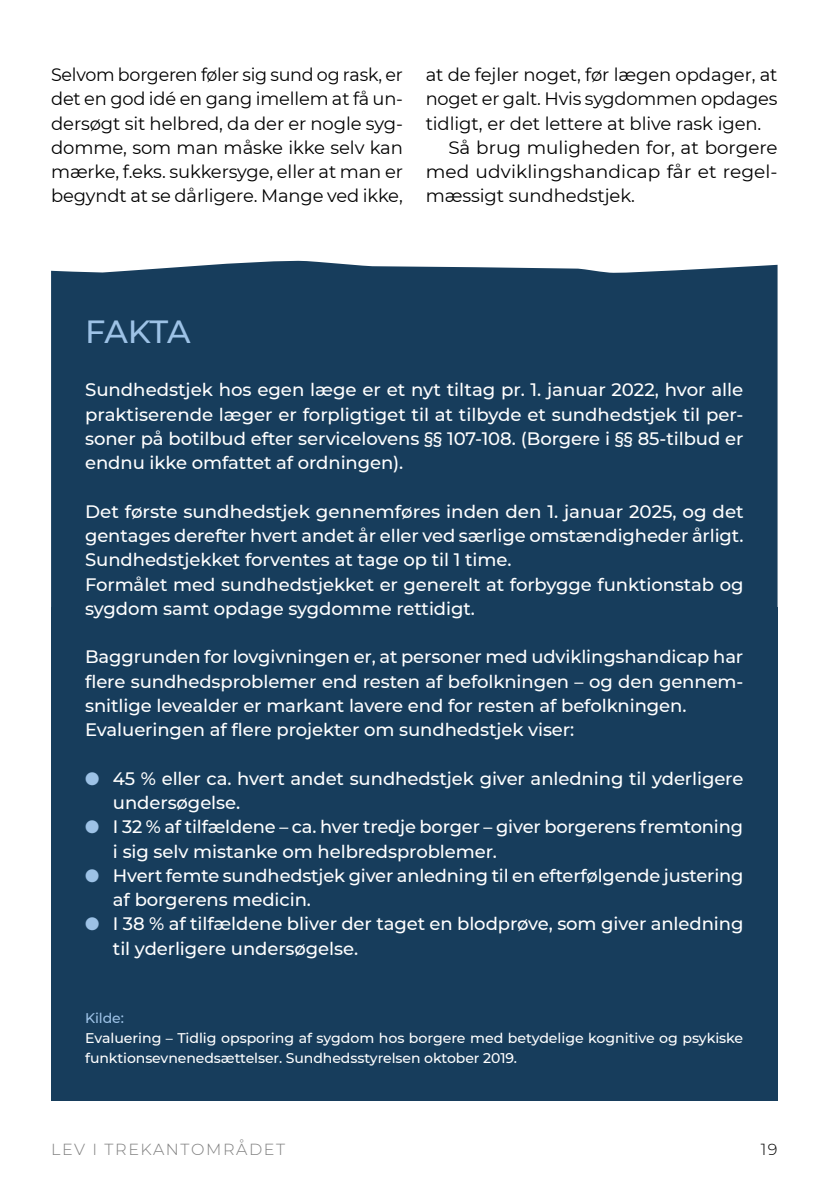
<style>
.page{position:relative;width:840px;height:1191px;background:#fff}
.page>*{position:absolute;margin:0;border:0;box-sizing:border-box;transform-origin:0 0}
.t1{font:500 32px "Montserrat";letter-spacing:-.035em;color:#9dc2e6}
.t2{font:500 18px/24.2px "Montserrat";letter-spacing:-.005em;color:#fff}
.t3{font:18px/24.2px "Montserrat";letter-spacing:-.005em;color:#000;text-align:justify}
.t4{font:300 16px "Montserrat";letter-spacing:.1em;color:#7f7f7f}
.t5{font:300 16px "Montserrat";color:#000}
.t6{font:500 14px/20px "Montserrat";letter-spacing:-.005em;color:#fff}
.t7{font:500 14px "Montserrat";letter-spacing:-.005em;color:#9dc2e6}
.s1{color:#9dc2e6}
</style>
<div class="page">
<div style="left:51px;top:261px;width:726px;height:346px;background:#173d5c"></div>
<div style="left:51px;top:607px;width:726px;height:493px;background:#173d5c"></div>
<p class="t3" style="left:51px;top:62px;width:353px">Selvom borgeren føler sig sund og rask, er det en god idé en gang imellem at få un&shy;dersøgt sit helbred, da der er nogle syg&shy;domme, som man måske ikke selv kan mærke, f.eks. sukkersyge, eller at man er begyndt at se dårligere. Mange ved ikke,</p>
<p class="t3" style="left:425px;top:62px;width:353px">at de fejler noget, før lægen opdager, at</p>
<p class="t3" style="left:425px;top:86px;width:353px">noget er galt. Hvis sygdommen opdages</p>
<p class="t3" style="left:425px;top:110px;width:337px">tidligt, er det lettere at blive rask igen.</p>
<p class="t3" style="left:448px;top:135px;width:330px">Så brug muligheden for, at borgere</p>
<p class="t3" style="left:425px;top:159px;width:353px">med udviklingshandicap får et regel-</p>
<p class="t3" style="left:425px;top:183px;width:211px">mæssigt sundhedstjek.</p>
<h1 class="t1" style="left:85px;top:309px;width:107px">FAKTA</h1>
<p class="t2" style="left:85px;top:377px;width:659px;text-align:justify">Sundhedstjek hos egen læge er et nyt tiltag pr. 1. januar 2022, hvor alle praktiserende læger er forpligtiget til at tilbyde et sundhedstjek til per&shy;soner på botilbud efter servicelovens §§ 107-108. (Borgere i §§ 85-tilbud er endnu ikke omfattet af ordningen).</p>
<p class="t2" style="left:85px;top:498px;width:659px">Det første sundhedstjek gennemføres inden den 1. januar 2025, og det gentages derefter hvert andet år eller ved særlige omstændigheder årligt.<br>Sundhedstjekket forventes at tage op til 1 time.<br>Formålet med sundhedstjekket er generelt at forbygge funktionstab og sygdom samt opdage sygdomme rettidigt.</p>
<p class="t2" style="left:85px;top:644px;width:659px">Baggrunden for lovgivningen er, at personer med udviklingshandicap har flere sundhedsproblemer end resten af befolkningen – og den gennem&shy;snitlige levealder er markant lavere end for resten af befolkningen.<br>Evalueringen af flere projekter om sundhedstjek viser:</p>
<p class="t2" style="left:113px;top:765px;width:631px;text-indent:-28px"><span class="s1">●</span> 45 % eller ca. hvert andet sundhedstjek giver anledning til yderligere undersøgelse.</p>
<p class="t2" style="left:113px;top:814px;width:631px;text-indent:-28px"><span class="s1">●</span> I 32 % af tilfældene – ca. hver tredje borger – giver borgerens fremtoning i sig selv mistanke om helbredsproblemer.</p>
<p class="t2" style="left:113px;top:862px;width:631px;text-indent:-28px"><span class="s1">●</span> Hvert femte sundhedstjek giver anledning til en efterfølgende justering af borgerens medicin.</p>
<p class="t2" style="left:113px;top:911px;width:631px;text-indent:-28px"><span class="s1">●</span> I 38 % af tilfældene bliver der taget en blodprøve, som giver anledning til yderligere undersøgelse.</p>
<p class="t7" style="left:85px;top:1008px;width:40px">Kilde:</p>
<p class="t6" style="left:85px;top:1027px;width:659px">Evaluering – Tidlig opsporing af sygdom hos borgere med betydelige kognitive og psykiske funktionsevnenedsættelser. Sundhedsstyrelsen oktober 2019.</p>
<p class="t4" style="left:51px;top:1138px;width:235px">LEV I TREKANTOMRÅDET</p>
<p class="t5" style="left:760px;top:1138px;width:18px">19</p>
</div>
